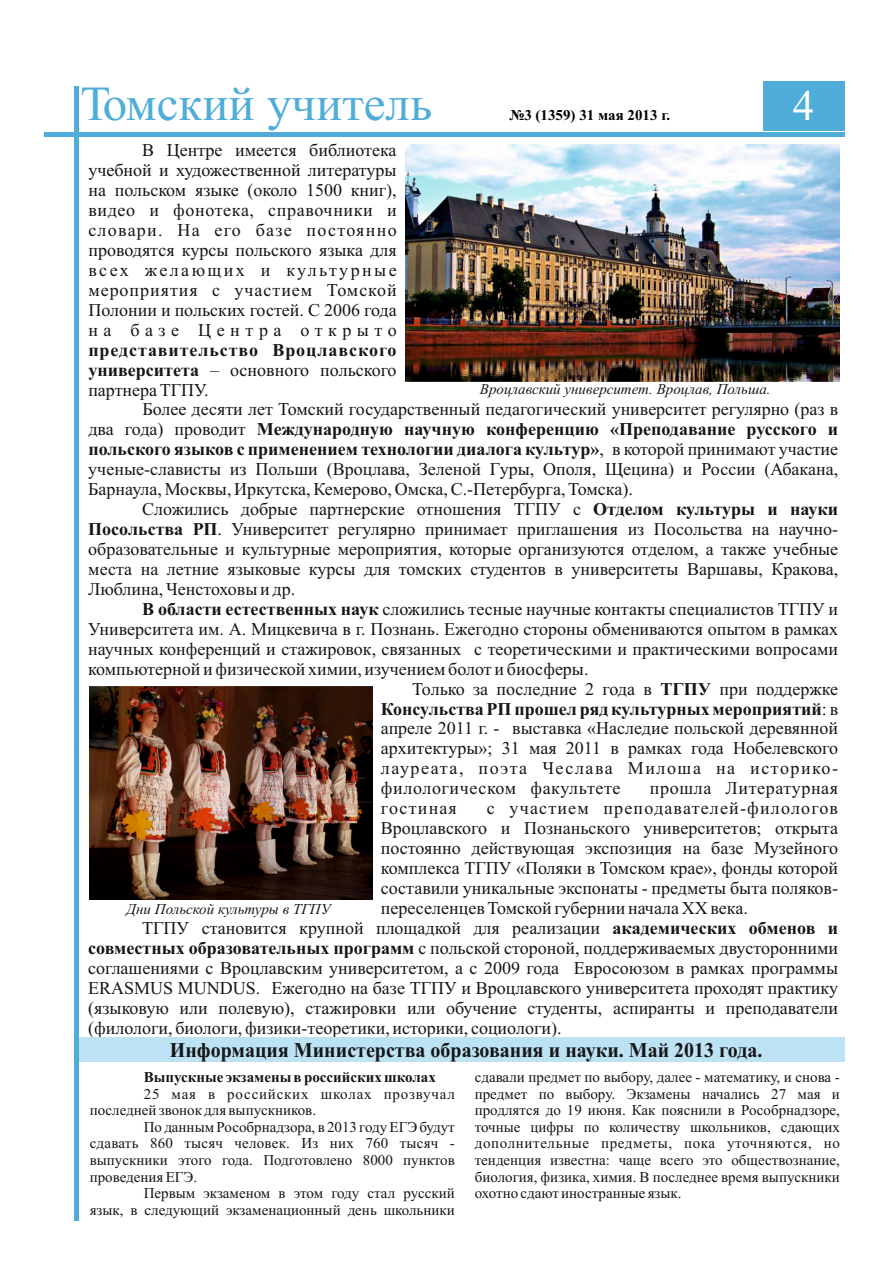
<style>
.page{position:relative;width:893px;height:1263px;background:#fff}
.page>*{position:absolute;margin:0;border:0;box-sizing:border-box;transform-origin:0 0}
.t1{font:49.05px "Times New Roman";color:#50add9}
.t2{font:43.2px "Times New Roman";color:#fff}
.t3{font:700 21px "Times New Roman";color:#151616;scale:.95 1}
.t4{font:18px/20px "Times New Roman";color:#151616;text-align:justify}
.t5{font:700 18px/20px "Times New Roman";color:#151616;text-align:justify}
.t6{font:18px "Times New Roman";letter-spacing:.035em;color:#151616}
.t7{font:18px "Times New Roman";letter-spacing:.065em;color:#151616}
.t8{font:18px "Times New Roman";letter-spacing:.085em;color:#151616}
.t9{font:15px "Times New Roman";color:#151616}
.t10{font:italic 15px "Times New Roman";color:#151616}
.t11{font:15px "Times New Roman";letter-spacing:.04em;color:#151616}
.t12{font:700 15px "Times New Roman";color:#151616}
.t13{font:15px "Times New Roman";letter-spacing:.055em;color:#151616}
.t14{font:700 15px "Times New Roman";color:#000}
.s1{font-weight:400}
.s2{font-weight:700}
</style>
<div class="page">
<hr style="left:44px;top:132px;width:801px;height:4px;background:#50add9">
<hr style="left:75px;top:86px;width:4px;height:1134px;background:#50add9">
<div style="left:763px;top:82px;width:81px;height:49px;background:#50add9"></div>
<img style="left:89px;top:687px;width:284px;height:212px">
<img style="left:405px;top:144px;width:434px;height:237px">
<div style="left:79px;top:1038px;width:765px;height:24px;background:#bce2f4"></div>
<h1 class="t1" style="left:80px;top:86px;width:353px">Томский учитель</h1>
<p class="t4" style="left:142px;top:142px;width:256px">В Центре имеется библиотека</p>
<p class="t14" style="left:509px;top:110px;width:162px">№3 (1359) 31 мая 2013 г.</p>
<h2 class="t2" style="left:793px;top:90px;width:23px">4</h2>
<p class="t4" style="left:88px;top:162px;width:310px">учебной и художественной литературы на польском языке (около 1500 книг), видео и фонотека, справочники и словари. На его базе постоянно проводятся курсы польского языка для всех желающих и культурные мероприятия с участием Томской Полонии и польских гостей. С 2006 года на базе Центра открыто</p>
<p class="t5" style="left:88px;top:341px;width:310px">представительство Вроцлавского университета <span class="s1">– основного польского партнера ТГПУ.</span></p>
<p class="t4" style="left:88px;top:401px;width:751px;text-indent:54px">Более десяти лет Томский государственный педагогический университет регулярно (раз в два года) проводит <span class="s2">Международную научную конференцию «Преподавание русского и польского языков с применением технологии диалога культур»</span>, в которой принимают участие ученые-слависты из Польши (Вроцлава, Зеленой Гуры, Ополя, Щецина) и России (Абакана, Барнаула, Москвы, Иркутска, Кемерово, Омска, С.-Петербурга, Томска).</p>
<p class="t4" style="left:88px;top:501px;width:751px;text-indent:54px">Сложились добрые партнерские отношения ТГПУ с <span class="s2">Отделом культуры и науки Посольства РП</span>. Университет регулярно принимает приглашения из Посольства на научно&shy;образовательные и культурные мероприятия, которые организуются отделом, а также учебные места на летние языковые курсы для томских студентов в университеты Варшавы, Кракова, Люблина, Ченстоховы и др.</p>
<p class="t4" style="left:142px;top:601px;width:697px"><span class="s2">В области естественных наук</span> сложились тесные научные контакты специалистов ТГПУ и</p>
<p class="t4" style="left:88px;top:620px;width:751px">Университета им. А. Мицкевича в г. Познань. Ежегодно стороны обмениваются опытом в рамках</p>
<p class="t4" style="left:88px;top:640px;width:751px">научных конференций и стажировок, связанных с теоретическими и практическими вопросами</p>
<p class="t4" style="left:88px;top:660px;width:502px">компьютерной и физической химии, изучением болот и биосферы.</p>
<p class="t4" style="left:412px;top:680px;width:427px">Только за последние 2 года в <span class="s2">ТГПУ</span> при поддержке</p>
<p class="t5" style="left:381px;top:700px;width:459px">Консульства РП прошел ряд культурных мероприятий<span class="s1">: в</span></p>
<p class="t4" style="left:381px;top:720px;width:459px">апреле 2011 г. - выставка «Наследие польской деревянной</p>
<p class="t4" style="left:381px;top:740px;width:459px">архитектуры»; 31 мая 2011 в рамках года Нобелевского</p>
<p class="t8" style="left:381px;top:762px;width:459px">лауреата, поэта Чеслава Милоша на историко-</p>
<p class="t6" style="left:381px;top:782px;width:241px">филологическом факультете</p>
<p class="t6" style="left:650px;top:782px;width:190px">прошла Литературная</p>
<p class="t7" style="left:381px;top:802px;width:78px">гостиная</p>
<p class="t7" style="left:487px;top:802px;width:353px">с участием преподавателей-филологов</p>
<p class="t4" style="left:381px;top:820px;width:459px">Вроцлавского и Познаньского университетов; открыта</p>
<p class="t4" style="left:381px;top:840px;width:459px">постоянно действующая экспозиция на базе Музейного</p>
<p class="t4" style="left:381px;top:860px;width:459px">комплекса ТГПУ «Поляки в Томском крае», фонды которой</p>
<p class="t4" style="left:381px;top:880px;width:459px">составили уникальные экспонаты - предметы быта поляков-</p>
<p class="t4" style="left:381px;top:900px;width:368px">переселенцев Томской губернии начала ХХ века.</p>
<p class="t4" style="left:142px;top:919px;width:697px">ТГПУ становится крупной площадкой для реализации <span class="s2">академических обменов и</span></p>
<p class="t4" style="left:88px;top:939px;width:751px"><span class="s2">совместных образовательных программ</span> с польской стороной, поддерживаемых двусторонними</p>
<p class="t4" style="left:88px;top:959px;width:751px">соглашениями с Вроцлавским университетом, а с 2009 года Евросоюзом в рамках программы</p>
<p class="t4" style="left:88px;top:979px;width:751px">ERASMUS MUNDUS. Ежегодно на базе ТГПУ и Вроцлавского университета проходят практику</p>
<p class="t4" style="left:88px;top:999px;width:751px">(языковую или полевую), стажировки или обучение студенты, аспиранты и преподаватели</p>
<p class="t4" style="left:88px;top:1019px;width:475px">(филологи, биологи, физики-теоретики, историки, социологи).</p>
<p class="t10" style="left:480px;top:384px;width:292px">Вроцлавский университет. Вроцлав, Польша.</p>
<p class="t10" style="left:127px;top:904px;width:206px">Дни Польской культуры в ТГПУ</p>
<p class="t3" style="left:170px;top:1043px;width:625px">Информация Министерства образования и науки. Май 2013 года.</p>
<p class="t12" style="left:144px;top:1072px;width:294px">Выпускные экзамены в российских школах</p>
<p class="t9" style="left:475px;top:1071px;width:367px">сдавали предмет по выбору, далее - математику, и снова -</p>
<p class="t13" style="left:144px;top:1088px;width:313px">25 мая в российских школах прозвучал</p>
<p class="t9" style="left:475px;top:1088px;width:367px">предмет по выбору. Экзамены начались 27 мая и</p>
<p class="t9" style="left:90px;top:1105px;width:228px">последней звонок для выпускников.</p>
<p class="t9" style="left:475px;top:1105px;width:367px">продлятся до 19 июня. Как пояснили в Рособрнадзоре,</p>
<p class="t9" style="left:144px;top:1121px;width:313px">По данным Рособрнадзора, в 2013 году ЕГЭ будут</p>
<p class="t9" style="left:475px;top:1121px;width:367px">точные цифры по количеству школьников, сдающих</p>
<p class="t9" style="left:90px;top:1138px;width:367px">сдавать 860 тысяч человек. Из них 760 тысяч -</p>
<p class="t11" style="left:475px;top:1138px;width:367px">дополнительные предметы, пока уточняются, но</p>
<p class="t9" style="left:90px;top:1154px;width:367px">выпускники этого года. Подготовлено 8000 пунктов</p>
<p class="t9" style="left:475px;top:1154px;width:367px">тенденция известна: чаще всего это обществознание,</p>
<p class="t9" style="left:90px;top:1171px;width:109px">проведения ЕГЭ.</p>
<p class="t9" style="left:475px;top:1171px;width:367px">биология, физика, химия. В последнее время выпускники</p>
<p class="t9" style="left:144px;top:1188px;width:313px">Первым экзаменом в этом году стал русский</p>
<p class="t9" style="left:475px;top:1188px;width:208px">охотно сдают иностранные язык.</p>
<p class="t9" style="left:90px;top:1204px;width:367px">язык, в следующий экзаменационный день школьники</p>
</div>
